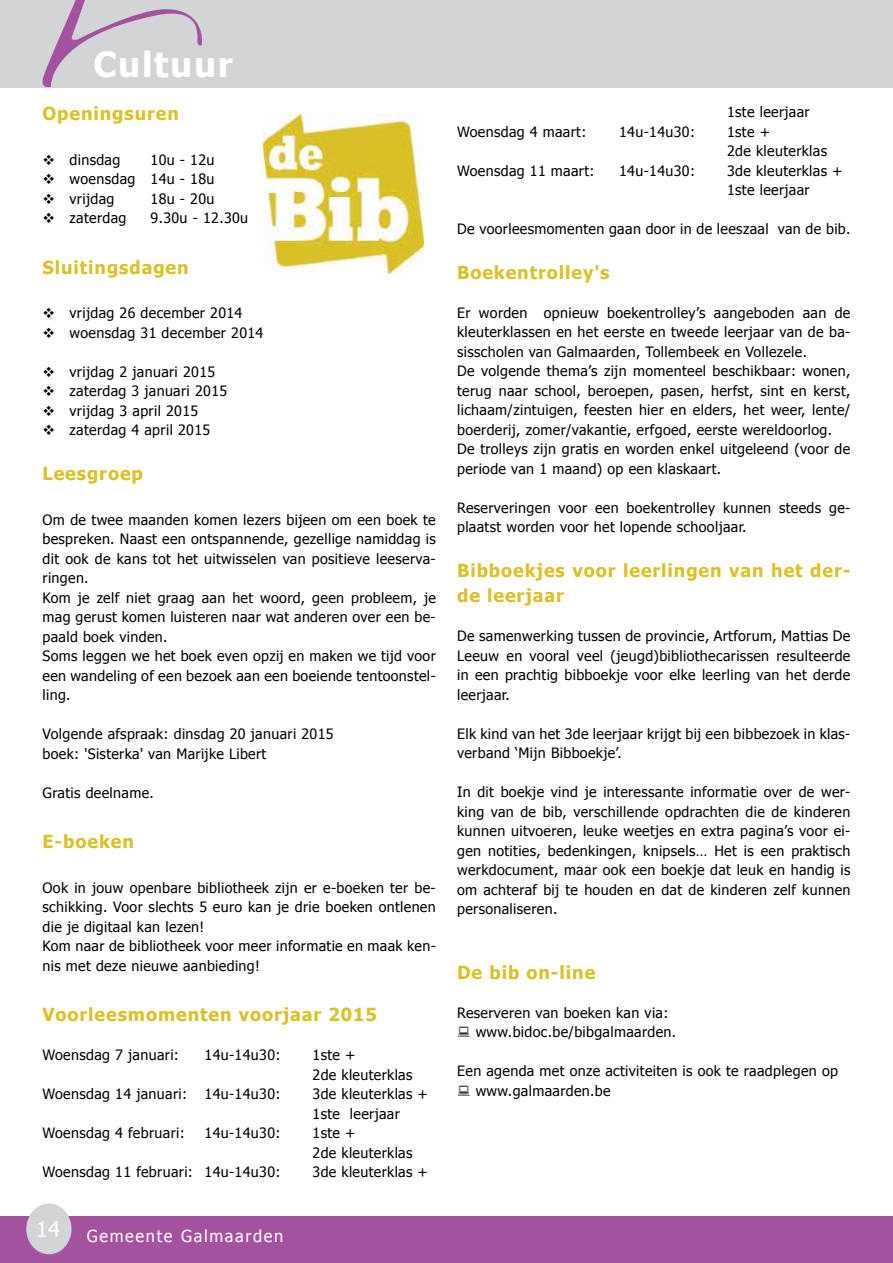
<style>
.page{position:relative;width:893px;height:1263px;background:#fff}
.page>*{position:absolute;margin:0;border:0;box-sizing:border-box;transform-origin:0 0}
.t1{font:700 34.5px "Tahoma";letter-spacing:.05em;color:#fff}
.t2{font:700 18px/25.2px "Tahoma";letter-spacing:.05em;color:#dbc128}
.t3{font:16.5px "Tahoma";letter-spacing:.1em;color:#fff}
.t4{font:14.25px/19.5px "Tahoma";letter-spacing:.025em;color:#000}
</style>
<div class="page">
<div style="left:0;top:0;width:893px;height:87px;background:#d2d4d5"></div>
<div style="left:0;top:1216px;width:893px;height:47px;background:#a352a0"></div>
<div style="left:26px;top:1204px;width:46px;height:50px;background:#d2d4d5;border-radius:50%"></div>
<svg style="left:41px;top:0;width:162px;height:88px"></svg>
<img style="left:264px;top:115px;width:159px;height:158px">
<h1 class="t1" style="left:94px;top:41px;width:141px">Cultuur</h1>
<p class="t2" style="left:43px;top:100px;width:138px">Openingsuren</p>
<p class="t4" style="left:70px;top:149px;width:52px">dinsdag</p>
<h1 class="t1" style="left:94px;top:41px;width:115px">Mi ieu</h1>
<p class="t4" style="left:70px;top:149px;width:146px;text-align:justify;text-indent:81px">10u - 12u woensdag 14u - 18u vrijdag</p>
<p class="t4" style="left:151px;top:188px;width:65px">18u - 20u</p>
<p class="t4" style="left:70px;top:208px;width:58px">zaterdag</p>
<p class="t4" style="left:151px;top:208px;width:99px">9.30u - 12.30u</p>
<p class="t2" style="left:43px;top:253px;width:148px">Sluitingsdagen</p>
<p class="t4" style="left:70px;top:303px;width:195px">vrijdag 26 december 2014 woensdag 31 december 2014</p>
<p class="t4" style="left:70px;top:361px;width:159px">vrijdag 2 januari 2015 zaterdag 3 januari 2015 vrijdag 3 april 2015 zaterdag 4 april 2015</p>
<p class="t2" style="left:43px;top:460px;width:102px">Leesgroep</p>
<p class="t4" style="left:43px;top:509px;width:395px">Om de twee maanden komen lezers bijeen om een boek te bespreken. Naast een ontspannende, gezellige namiddag is dit ook de kans tot het uitwisselen van positieve leeserva&shy;ringen.<br>Kom je zelf niet graag aan het woord, geen probleem, je mag gerust komen luisteren naar wat anderen over een be&shy;paald boek vinden.<br>Soms leggen we het boek even opzij en maken we tijd voor een wandeling of een bezoek aan een boeiende tentoonstel&shy;ling.</p>
<p class="t4" style="left:43px;top:724px;width:293px">Volgende afspraak: dinsdag 20 januari 2015 boek: 'Sisterka' van Marijke Libert</p>
<p class="t4" style="left:43px;top:782px;width:113px">Gratis deelname.</p>
<p class="t2" style="left:43px;top:828px;width:93px">E-boeken</p>
<p class="t4" style="left:43px;top:877px;width:395px">Ook in jouw openbare bibliotheek zijn er e-boeken ter be&shy;schikking. Voor slechts 5 euro kan je drie boeken ontlenen die je digitaal kan lezen!<br>Kom naar de bibliotheek voor meer informatie en maak ken&shy;nis met deze nieuwe aanbieding!</p>
<p class="t2" style="left:43px;top:1001px;width:336px">Voorleesmomenten voorjaar 2015</p>
<p class="t4" style="left:43px;top:1045px;width:138px">Woensdag 7 januari:</p>
<p class="t4" style="left:205px;top:1045px;width:78px">14u-14u30:</p>
<p class="t4" style="left:313px;top:1045px;width:101px">1ste +<br>2de kleuterklas</p>
<p class="t4" style="left:43px;top:1084px;width:240px">Woensdag 14 januari: 14u-14u30:</p>
<p class="t4" style="left:313px;top:1084px;width:117px">3de kleuterklas +<br>1ste leerjaar</p>
<p class="t4" style="left:43px;top:1123px;width:144px">Woensdag 4 februari:</p>
<p class="t4" style="left:205px;top:1123px;width:78px">14u-14u30:</p>
<p class="t4" style="left:313px;top:1123px;width:101px">1ste +<br>2de kleuterklas</p>
<p class="t4" style="left:43px;top:1162px;width:240px">Woensdag 11 februari: 14u-14u30:</p>
<p class="t4" style="left:313px;top:1162px;width:117px">3de kleuterklas +</p>
<p class="t3" style="left:36px;top:1224px;width:249px"><sup>14</sup> Gemeente Galmaarden</p>
<p class="t4" style="left:727px;top:102px;width:84px">1ste leerjaar</p>
<p class="t4" style="left:457px;top:121px;width:131px">Woensdag 4 maart:</p>
<p class="t4" style="left:619px;top:121px;width:78px">14u-14u30:</p>
<p class="t4" style="left:727px;top:121px;width:101px">1ste +<br>2de kleuterklas</p>
<p class="t4" style="left:457px;top:160px;width:139px">Woensdag 11 maart:</p>
<p class="t4" style="left:619px;top:160px;width:78px">14u-14u30:</p>
<p class="t4" style="left:727px;top:160px;width:117px">3de kleuterklas +<br>1ste leerjaar</p>
<p class="t4" style="left:457px;top:219px;width:395px">De voorleesmomenten gaan door in de leeszaal van de bib.</p>
<p class="t2" style="left:457px;top:259px;width:154px">Boekentrolley's</p>
<p class="t4" style="left:457px;top:302px;width:395px">Er worden opnieuw boekentrolley’s aangeboden aan de kleuterklassen en het eerste en tweede leerjaar van de ba&shy;sisscholen van Galmaarden, Tollembeek en Vollezele.<br>De volgende thema’s zijn momenteel beschikbaar: wonen, terug naar school, beroepen, pasen, herfst, sint en kerst, lichaam/zintuigen, feesten hier en elders, het weer, lente/ boerderij, zomer/vakantie, erfgoed, eerste wereldoorlog.<br>De trolleys zijn gratis en worden enkel uitgeleend (voor de periode van 1 maand) op een klaskaart.</p>
<p class="t4" style="left:457px;top:497px;width:395px">Reserveringen voor een boekentrolley kunnen steeds ge&shy;plaatst worden voor het lopende schooljaar.</p>
<p class="t2" style="left:457px;top:557px;width:395px">Bibboekjes voor leerlingen van het der&shy;de leerjaar</p>
<p class="t4" style="left:457px;top:626px;width:395px;text-align:justify">De samenwerking tussen de provincie, Artforum, Mattias De Leeuw en vooral veel (jeugd)bibliothecarissen resulteerde in een prachtig bibboekje voor elke leerling van het derde leerjaar.</p>
<p class="t4" style="left:457px;top:723px;width:395px">Elk kind van het 3de leerjaar krijgt bij een bibbezoek in klas&shy;verband ‘Mijn Bibboekje’.</p>
<p class="t4" style="left:457px;top:782px;width:395px;text-align:justify">In dit boekje vind je interessante informatie over de wer&shy;king van de bib, verschillende opdrachten die de kinderen kunnen uitvoeren, leuke weetjes en extra pagina’s voor ei&shy;gen notities, bedenkingen, knipsels… Het is een praktisch werkdocument, maar ook een boekje dat leuk en handig is om achteraf bij te houden en dat de kinderen zelf kunnen personaliseren.</p>
<p class="t2" style="left:457px;top:958px;width:140px">De bib on-line</p>
<p class="t4" style="left:476px;top:1002px;width:202px;text-indent:-19px">Reserveren van boeken kan via: www.bidoc.be/bibgalmaarden.</p>
<p class="t4" style="left:476px;top:1060px;width:364px;text-indent:-19px">Een agenda met onze activiteiten is ook te raadplegen op www.galmaarden.be</p>
</div>
